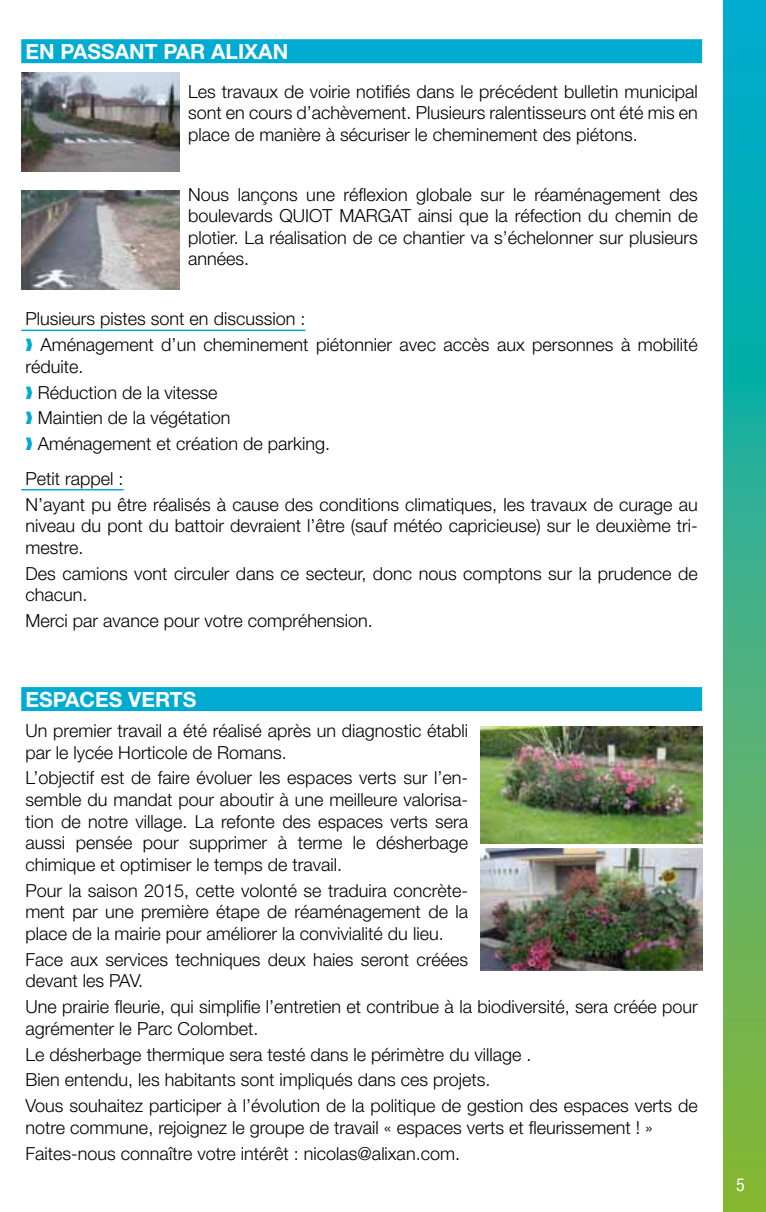
<style>
.page{position:relative;width:766px;height:1212px;background:#fff}
.page>*{position:absolute;margin:0;border:0;box-sizing:border-box;transform-origin:0 0}
.t1{font:700 21px "Helvetica Neue";color:#fff}
.t2{font:300 18px/21.6px "Helvetica Neue";color:#000}
.t3{font:condensed 18px "Helvetica Neue";color:#fff}
.s1{color:#00abd2}
</style>
<div class="page">
<div style="left:21px;top:39px;width:681px;height:24px;background:#00abd2"></div>
<hr style="left:21px;top:330px;width:284px;height:1px;background:#00abd2">
<hr style="left:21px;top:489px;width:103px;height:1px;background:#00abd2">
<div style="left:21px;top:687px;width:681px;height:24px;background:#00abd2"></div>
<img style="left:21px;top:190px;width:158px;height:100px">
<img style="left:21px;top:72px;width:158px;height:100px">
<img style="left:481px;top:849px;width:221px;height:121px">
<img style="left:481px;top:726px;width:221px;height:118px">
<svg style="left:723px;top:0;width:42px;height:1212px;background:#3cb085"></svg>
<p class="t1" style="left:26px;top:38px;width:50px">EN PASSANT</p>
<p class="t1" style="left:163px;top:38px;width:111px">PAR ALIXAN</p>
<p class="t2" style="left:188px;top:80px;width:511px;text-align:justify">Les travaux de voirie notifiés dans le précédent bulletin municipal sont en cours d’achèvement. Plusieurs ralentisseurs ont été mis en place de manière à sécuriser le cheminement des piétons.</p>
<p class="t2" style="left:188px;top:183px;width:511px;text-align:justify">Nous lançons une réflexion globale sur le réaménagement des boulevards QUIOT MARGAT ainsi que la réfection du chemin de plotier. La réalisation de ce chantier va s’échelonner sur plusieurs années.</p>
<p class="t2" style="left:26px;top:306px;width:673px;line-height:25.8px">Plusieurs pistes sont en discussion :<br><span class="s1">❱</span> Aménagement d’un cheminement piétonnier avec accès aux personnes à mobilité</p>
<p class="t2" style="left:26px;top:353px;width:306px;line-height:25.8px">réduite.<br><span class="s1">❱</span> Réduction de la vitesse<br><span class="s1">❱</span> Maintien de la végétation<br><span class="s1">❱</span> Aménagement et création de parking.</p>
<p class="t2" style="left:26px;top:465px;width:673px;line-height:25.8px">Petit rappel :<br>N’ayant pu être réalisés à cause des conditions climatiques, les travaux de curage au</p>
<p class="t2" style="left:26px;top:515px;width:673px">niveau du pont du battoir devraient l’être (sauf météo capricieuse) sur le deuxième tri&shy;mestre.</p>
<p class="t2" style="left:26px;top:562px;width:673px">Des camions vont circuler dans ce secteur, donc nous comptons sur la prudence de chacun.</p>
<p class="t2" style="left:26px;top:609px;width:349px">Merci par avance pour votre compréhension.</p>
<p class="t1" style="left:26px;top:686px;width:29px">ESPACES</p>
<p class="t1" style="left:128px;top:686px;width:56px">VERTS</p>
<p class="t2" style="left:26px;top:719px;width:444px">Un premier travail a été réalisé après un diagnostic établi par le lycée Horticole de Romans.</p>
<p class="t2" style="left:26px;top:767px;width:444px;text-align:justify">L’objectif est de faire évoluer les espaces verts sur l’en&shy;semble du mandat pour aboutir à une meilleure valorisa&shy;tion de notre village. La refonte des espaces verts sera aussi pensée pour supprimer à terme le désherbage chimique et optimiser le temps de travail.</p>
<p class="t2" style="left:26px;top:879px;width:444px;text-align:justify">Pour la saison 2015, cette volonté se traduira concrète&shy;ment par une première étape de réaménagement de la place de la mairie pour améliorer la convivialité du lieu.</p>
<p class="t2" style="left:26px;top:948px;width:444px">Face aux services techniques deux haies seront créées devant les PAV.</p>
<p class="t2" style="left:26px;top:995px;width:673px">Une prairie fleurie, qui simplifie l’entretien et contribue à la biodiversité, sera créée pour agrémenter le Parc Colombet.</p>
<p class="t2" style="left:26px;top:1041px;width:673px;line-height:25.8px">Le désherbage thermique sera testé dans le périmètre du village .<br>Bien entendu, les habitants sont impliqués dans ces projets.<br>Vous souhaitez participer à l’évolution de la politique de gestion des espaces verts de</p>
<p class="t2" style="left:26px;top:1114px;width:628px;line-height:25.8px">notre commune, rejoignez le groupe de travail « espaces verts et fleurissement ! »<br>Faites-nous connaître votre intérêt : nicolas@alixan.com.</p>
<p class="t3" style="left:735px;top:1174px;width:10px">5</p>
</div>
